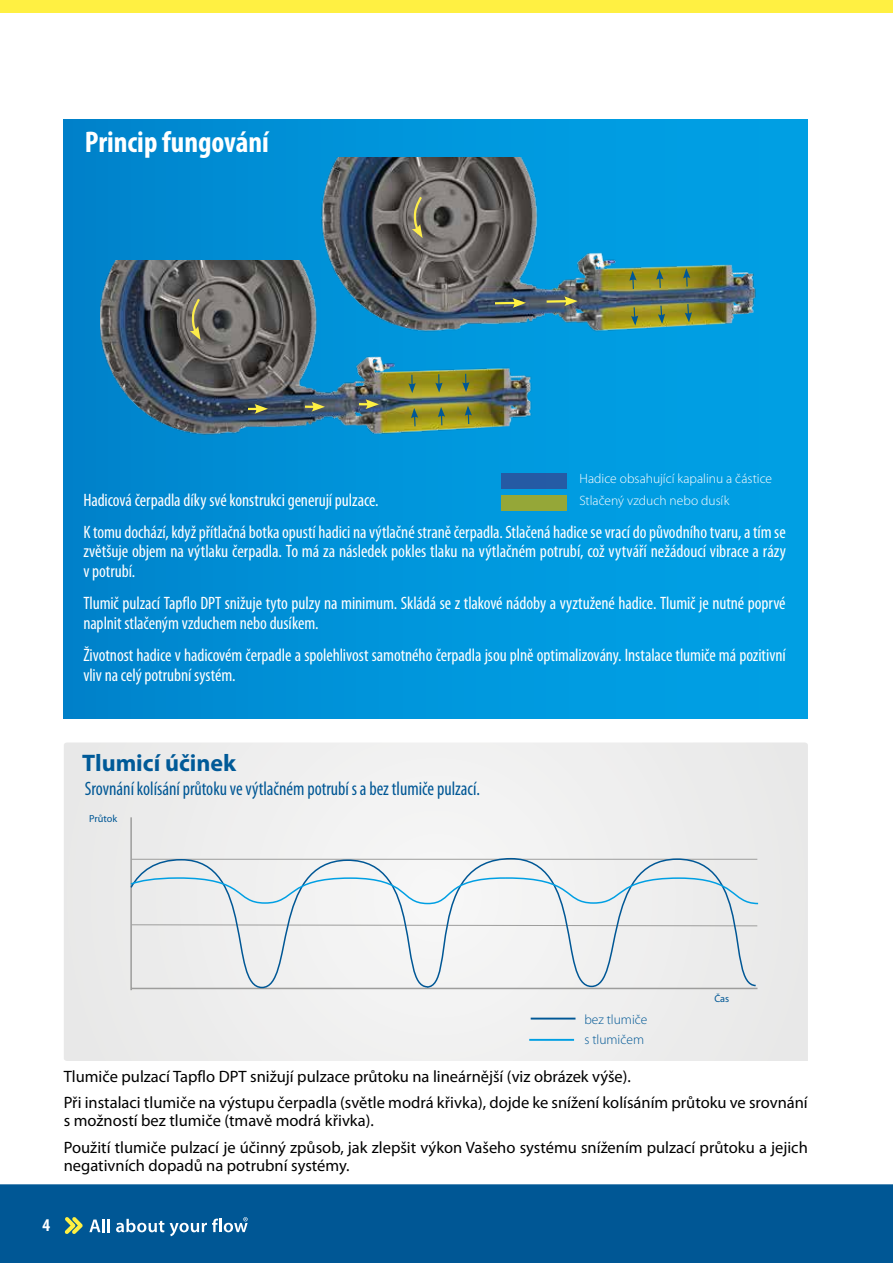
<style>
.page{position:relative;width:893px;height:1263px;background:#fff}
.page>*{position:absolute;margin:0;border:0;box-sizing:border-box;transform-origin:0 0}
.t1{font:700 condensed 30px "Myriad Pro";color:#fff}
.t2{font:700 24px "Myriad Pro";color:#005a98}
.t3{font:condensed 19.5px "Myriad Pro";color:#005795;scale:.94 1}
.t4{font:condensed 18px/19.5px "Myriad Pro";letter-spacing:-.005em;color:#fff}
.t5{font:700 condensed 18px "Myriad Pro";color:#fff}
.t6{font:16.5px/26.5px "Myriad Pro";color:#000}
.t7{font:300 13.5px/21.3px "Myriad Pro";color:#fff}
.t8{font:300 13.5px "Myriad Pro";color:#005795}
.t9{font:10.2px "Myriad Pro";color:#005795}
</style>
<div class="page">
<div style="left:0;top:1184px;width:893px;height:79px;background:#005795"></div>
<div style="left:0;top:0;width:893px;height:13px;background:#fff042"></div>
<svg style="left:89px;top:1219px;width:21px;height:13px"></svg>
<svg style="left:116px;top:1219px;width:48px;height:13px"></svg>
<svg style="left:65px;top:1217px;width:18px;height:17px"></svg>
<svg style="left:170px;top:1217px;width:78px;height:19px"></svg>
<div style="left:64px;top:119px;width:744px;height:600px;background:linear-gradient(to right,#0085cd,#00a3e7)"></div>
<div style="left:64px;top:742px;width:744px;height:319px;background:#eee"></div>
<hr style="left:529px;top:1039px;width:45px;height:2px;background:#009fe3">
<hr style="left:531px;top:1017px;width:44px;height:2px;background:#005795">
<hr style="left:130px;top:817px;width:2px;height:173px;background:#9d9d9c">
<div style="left:501px;top:474px;width:66px;height:15px;background:#255aa4"></div>
<div style="left:501px;top:495px;width:66px;height:15px;background:#95a738"></div>
<img style="left:100px;top:261px;width:442px;height:193px">
<img style="left:313px;top:158px;width:476px;height:194px">
<svg style="left:408px;top:374px;width:8px;height:19px"></svg>
<svg style="left:462px;top:373px;width:7px;height:19px"></svg>
<svg style="left:435px;top:373px;width:8px;height:20px"></svg>
<svg style="left:465px;top:406px;width:7px;height:19px"></svg>
<svg style="left:411px;top:408px;width:7px;height:19px"></svg>
<svg style="left:438px;top:407px;width:7px;height:19px"></svg>
<svg style="left:631px;top:306px;width:7px;height:20px"></svg>
<svg style="left:685px;top:303px;width:7px;height:19px"></svg>
<svg style="left:658px;top:305px;width:7px;height:19px"></svg>
<svg style="left:683px;top:268px;width:7px;height:20px"></svg>
<svg style="left:629px;top:271px;width:8px;height:19px"></svg>
<svg style="left:656px;top:270px;width:7px;height:19px"></svg>
<svg style="left:544px;top:296px;width:34px;height:10px"></svg>
<svg style="left:303px;top:402px;width:22px;height:10px"></svg>
<svg style="left:246px;top:404px;width:22px;height:10px"></svg>
<svg style="left:357px;top:399px;width:22px;height:10px"></svg>
<svg style="left:129px;top:857px;width:631px;height:132px"></svg>
<svg style="left:493px;top:298px;width:33px;height:10px"></svg>
<svg style="left:412px;top:195px;width:11px;height:43px"></svg>
<svg style="left:190px;top:297px;width:11px;height:43px"></svg>
<h1 class="t1" style="left:85px;top:123px;width:186px">Princip fungování</h1>
<p class="t7" style="left:580px;top:468px;width:194px">Hadice obsahující kapalinu a částice<br>Stlačený vzduch nebo dusík</p>
<p class="t4" style="left:83px;top:483px;width:704px;line-height:32.2px">Hadicová čerpadla díky své konstrukci generují pulzace.<br>K tomu dochází, když přítlačná botka opustí hadici na výtlačné straně čerpadla. Stlačená hadice se vrací do původního tvaru, a tím se</p>
<p class="t4" style="left:83px;top:542px;width:704px">zvětšuje objem na výtlaku čerpadla. To má za následek pokles tlaku na výtlačném potrubí, což vytváří nežádoucí vibrace a rázy v potrubí.</p>
<p class="t4" style="left:83px;top:593px;width:704px">Tlumič pulzací Tapflo DPT snižuje tyto pulzy na minimum. Skládá se z tlakové nádoby a vyztužené hadice. Tlumič je nutné poprvé naplnit stlačeným vzduchem nebo dusíkem.</p>
<p class="t4" style="left:83px;top:645px;width:704px">Životnost hadice v hadicovém čerpadle a spolehlivost samotného čerpadla jsou plně optimalizovány. Instalace tlumiče má pozitivní vliv na celý potrubní systém.</p>
<h2 class="t2" style="left:82px;top:747px;width:156px">Tlumicí účinek</h2>
<p class="t3" style="left:85px;top:777px;width:422px">Srovnání kolísání průtoku ve výtlačném potrubí s a bez tlumiče pulzací.</p>
<p class="t9" style="left:89px;top:813px;width:30px">Průtok</p>
<p class="t8" style="left:584px;top:1011px;width:65px">bez tlumiče</p>
<p class="t8" style="left:584px;top:1031px;width:61px">s tlumičem</p>
<p class="t9" style="left:714px;top:993px;width:16px">Čas</p>
<p class="t6" style="left:64px;top:1062px;width:746px">Tlumiče pulzací Tapflo DPT snižují pulzace průtoku na lineárnější (viz obrázek výše).<br>Při instalaci tlumiče na výstupu čerpadla (světle modrá křivka), dojde ke snížení kolísáním průtoku ve srovnání</p>
<p class="t6" style="left:64px;top:1107px;width:746px">s možností bez tlumiče (tmavě modrá křivka).<br>Použití tlumiče pulzací je účinný způsob, jak zlepšit výkon Vašeho systému snížením pulzací průtoku a jejich</p>
<p class="t6" style="left:64px;top:1151px;width:287px">negativních dopadů na potrubní systémy.</p>
<p class="t5" style="left:43px;top:1214px;width:9px">4</p>
</div>
